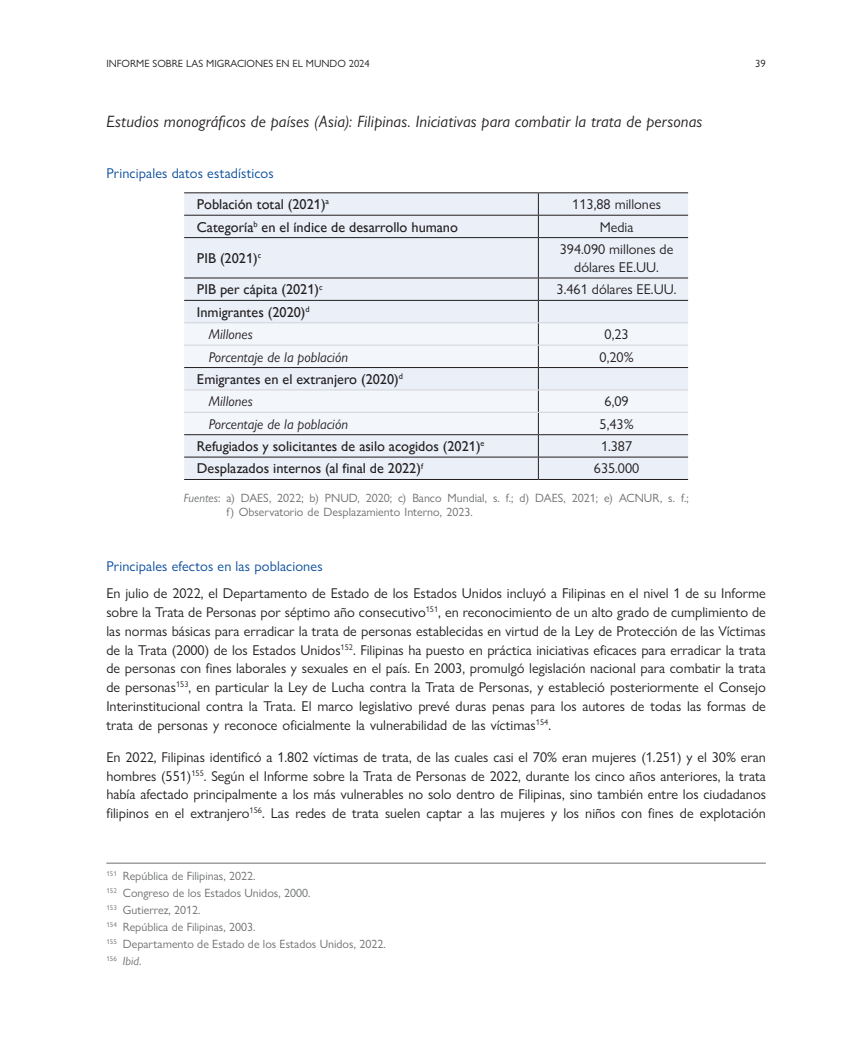
<style>
.page{position:relative;width:851px;height:1063px;background:#fff}
.page>*{position:absolute;margin:0;border:0;box-sizing:border-box;transform-origin:0 0}
.Heading_2{font:italic 16.5px "Gill Sans Nova";letter-spacing:.01em;color:#231f20}
.Body_text{font:14.25px/18.8px "Gill Sans Nova";color:#231f20;text-align:justify}
.Table_body{font:500 14.25px "Gill Sans Nova";color:#231f20}
.Table_body-2{font:14.25px/18px "Gill Sans Nova";color:#231f20;text-align:center}
.Heading_3{font:14.25px "Gill Sans Nova";letter-spacing:.01em;color:#074c9a}
.Table_body-3{font:italic 14.25px "Gill Sans Nova";color:#231f20}
.Footnote{font:12px "Gill Sans Nova";color:#6d6f71}
.Source___Note_copy{font:12px/14.2px "Gill Sans Nova";color:#6d6f71}
.Footnote-2{font:italic 12px "Gill Sans Nova";color:#6d6f71}
.t1{font:10.5px "Gill Sans Nova";color:#231f20}
.s1{font-style:italic}
.s2{font-style:normal}
</style>
<div class="page">
<div style="left:184px;top:193px;width:504px;height:286px;background:#eaeff8"></div>
<svg style="left:184px;top:323px;width:504px;height:111px;fill:#f3f6fb"></svg>
<svg style="left:538px;top:193px;width:1px;height:44px"></svg>
<hr style="left:538px;top:238px;width:1px;height:40px;background:#231f20">
<svg style="left:538px;top:279px;width:1px;height:200px"></svg>
<hr style="left:184px;top:322px;width:354px;height:1px;background:#d1d3d4">
<hr style="left:538px;top:322px;width:150px;height:1px;background:#d1d3d4">
<hr style="left:184px;top:345px;width:354px;height:1px;background:#d1d3d4">
<hr style="left:538px;top:345px;width:150px;height:1px;background:#d1d3d4">
<hr style="left:184px;top:390px;width:354px;height:1px;background:#d1d3d4">
<hr style="left:538px;top:390px;width:150px;height:1px;background:#d1d3d4">
<hr style="left:184px;top:412px;width:354px;height:1px;background:#d1d3d4">
<hr style="left:538px;top:412px;width:150px;height:1px;background:#d1d3d4">
<hr style="left:184px;top:192px;width:354px;height:1px;background:#231f20">
<hr style="left:538px;top:192px;width:150px;height:1px;background:#231f20">
<hr style="left:184px;top:215px;width:354px;height:1px;background:#231f20">
<hr style="left:538px;top:215px;width:150px;height:1px;background:#231f20">
<hr style="left:184px;top:237px;width:354px;height:1px;background:#231f20">
<hr style="left:538px;top:237px;width:150px;height:1px;background:#231f20">
<hr style="left:184px;top:278px;width:354px;height:1px;background:#231f20">
<hr style="left:538px;top:278px;width:150px;height:1px;background:#231f20">
<hr style="left:184px;top:300px;width:354px;height:1px;background:#231f20">
<hr style="left:538px;top:300px;width:150px;height:1px;background:#231f20">
<hr style="left:184px;top:367px;width:354px;height:1px;background:#231f20">
<hr style="left:538px;top:367px;width:150px;height:1px;background:#231f20">
<hr style="left:184px;top:434px;width:354px;height:1px;background:#231f20">
<hr style="left:538px;top:434px;width:150px;height:1px;background:#231f20">
<hr style="left:184px;top:457px;width:354px;height:1px;background:#231f20">
<hr style="left:538px;top:457px;width:150px;height:1px;background:#231f20">
<hr style="left:184px;top:479px;width:354px;height:1px;background:#231f20">
<hr style="left:538px;top:479px;width:150px;height:1px;background:#231f20">
<hr style="left:106px;top:863px;width:659px;height:1px;background:#6d6f71">
<p class="t1" style="left:106px;top:57px;width:265px">INFORME SOBRE LAS MIGRACIONES EN EL MUNDO 2024</p>
<p class="t1" style="left:755px;top:57px;width:12px">39</p>
<p class="Heading_2" style="left:106px;top:111px;width:597px">Estudios monográficos de países (Asia): Filipinas. Iniciativas para combatir la trata de personas</p>
<p class="Heading_3" style="left:106px;top:164px;width:169px">Principales datos estadísticos</p>
<p class="Table_body" style="left:197px;top:196px;width:134px">Población total (2021)<sup>a</sup></p>
<p class="Table_body-2" style="left:572px;top:195px;width:90px">113,88 millones</p>
<p class="Table_body" style="left:197px;top:218px;width:262px">Categoría<sup>b</sup> en el índice de desarrollo humano</p>
<p class="Table_body-2" style="left:599px;top:218px;width:35px">Media</p>
<p class="Table_body" style="left:197px;top:249px;width:66px">PIB (2021)<sup>c</sup></p>
<p class="Table_body-2" style="left:559px;top:240px;width:115px">394.090 millones de dólares EE.UU.</p>
<p class="Table_body" style="left:197px;top:281px;width:127px">PIB per cápita (2021)<sup>c</sup></p>
<p class="Table_body-2" style="left:556px;top:280px;width:121px">3.461 dólares EE.UU.</p>
<p class="Table_body" style="left:197px;top:303px;width:114px">Inmigrantes (2020)<sup>d</sup></p>
<p class="Table_body-3" style="left:209px;top:326px;width:45px">Millones</p>
<p class="Table_body-2" style="left:604px;top:325px;width:26px">0,23</p>
<p class="Table_body-3" style="left:209px;top:348px;width:141px">Porcentaje de la población</p>
<p class="Table_body-2" style="left:599px;top:348px;width:36px">0,20%</p>
<p class="Table_body" style="left:197px;top:370px;width:207px">Emigrantes en el extranjero (2020)<sup>d</sup></p>
<p class="Table_body-3" style="left:209px;top:393px;width:45px">Millones</p>
<p class="Table_body-2" style="left:604px;top:392px;width:26px">6,09</p>
<p class="Table_body-3" style="left:209px;top:415px;width:141px">Porcentaje de la población</p>
<p class="Table_body-2" style="left:599px;top:415px;width:36px">5,43%</p>
<p class="Table_body" style="left:197px;top:438px;width:289px">Refugiados y solicitantes de asilo acogidos (2021)<sup>e</sup></p>
<p class="Table_body-2" style="left:601px;top:437px;width:33px">1.387</p>
<p class="Table_body" style="left:197px;top:460px;width:228px">Desplazados internos (al final de 2022)<sup>f</sup></p>
<p class="Table_body-2" style="left:593px;top:460px;width:47px">635.000</p>
<p class="Source___Note_copy" style="left:226px;top:490px;width:463px;text-indent:-43px"><span class="s1">Fuentes</span>: a) DAES, 2022; b) PNUD, 2020; c) Banco Mundial, s. f.; d) DAES, 2021; e) ACNUR, s. f.; f) Observatorio de Desplazamiento Interno, 2023.</p>
<p class="Heading_3" style="left:106px;top:558px;width:218px">Principales efectos en las poblaciones</p>
<p class="Body_text" style="left:106px;top:584px;width:661px">En julio de 2022, el Departamento de Estado de los Estados Unidos incluyó a Filipinas en el nivel 1 de su Informe sobre la Trata de Personas por séptimo año consecutivo<sup>151</sup>, en reconocimiento de un alto grado de cumplimiento de las normas básicas para erradicar la trata de personas establecidas en virtud de la Ley de Protección de las Víctimas de la Trata (2000) de los Estados Unidos<sup>152</sup>. Filipinas ha puesto en práctica iniciativas eficaces para erradicar la trata de personas con fines laborales y sexuales en el país. En 2003, promulgó legislación nacional para combatir la trata de personas<sup>153</sup>, en particular la Ley de Lucha contra la Trata de Personas, y estableció posteriormente el Consejo Interinstitucional contra la Trata. El marco legislativo prevé duras penas para los autores de todas las formas de trata de personas y reconoce oficialmente la vulnerabilidad de las víctimas<sup>154</sup>.</p>
<p class="Body_text" style="left:106px;top:748px;width:661px">En 2022, Filipinas identificó a 1.802 víctimas de trata, de las cuales casi el 70% eran mujeres (1.251) y el 30% eran hombres (551)<sup>155</sup>. Según el Informe sobre la Trata de Personas de 2022, durante los cinco años anteriores, la trata había afectado principalmente a los más vulnerables no solo dentro de Filipinas, sino también entre los ciudadanos filipinos en el extranjero<sup>156</sup>. Las redes de trata suelen captar a las mujeres y los niños con fines de explotación</p>
<p class="Footnote" style="left:106px;top:869px;width:151px"><sup>151</sup> República de Filipinas, 2022.</p>
<p class="Footnote" style="left:106px;top:886px;width:205px"><sup>152</sup> Congreso de los Estados Unidos, 2000.</p>
<p class="Footnote" style="left:106px;top:903px;width:96px"><sup>153</sup> Gutierrez, 2012.</p>
<p class="Footnote" style="left:106px;top:920px;width:151px"><sup>154</sup> República de Filipinas, 2003.</p>
<p class="Footnote" style="left:106px;top:937px;width:281px"><sup>155</sup> Departamento de Estado de los Estados Unidos, 2022.</p>
<p class="Footnote-2" style="left:106px;top:954px;width:36px"><sup>156</sup> Ibid<span class="s2">.</span></p>
</div>
